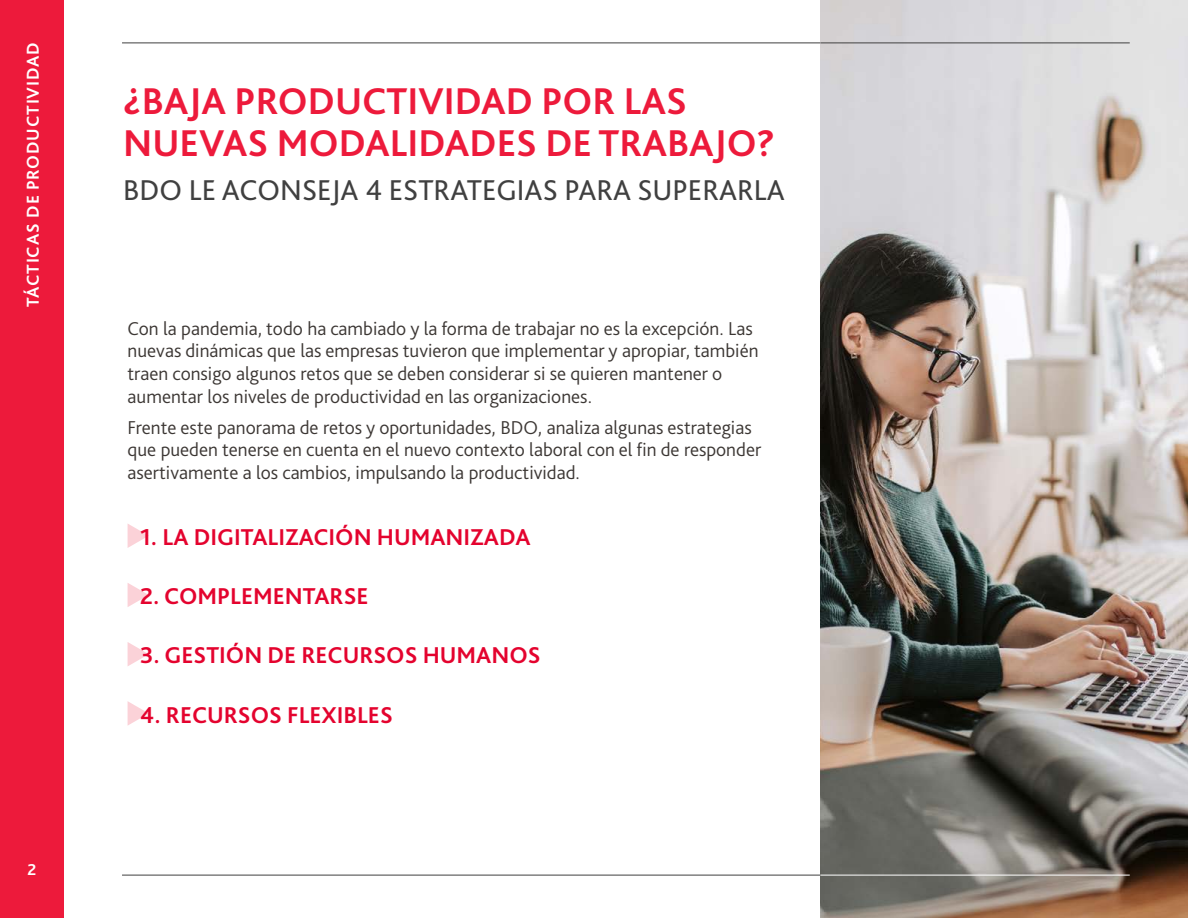
<style>
.page{position:relative;width:1188px;height:918px;background:#fff}
.page>*{position:absolute;margin:0;border:0;box-sizing:border-box;transform-origin:0 0}
.t1{font:700 39px "Bliss Pro";color:#ed1a3b}
.t2{font:30px "Bliss Pro";color:#404040}
.t3{font:700 24px "Bliss Pro";color:#e4032e}
.t4{font:300 19.5px/22.5px "Bliss Pro";color:#3c3734}
.t5{font:700 18px "Bliss Pro";letter-spacing:.045em;color:#fff}
.t6{font:700 16.5px "Bliss Pro";color:#fff}
</style>
<div class="page">
<hr style="left:122px;top:43px;width:1008px;height:1px;background:#404040">
<hr style="left:122px;top:875px;width:1008px;height:1px;background:#404040">
<div style="left:0;top:0;width:64px;height:918px;background:#ed1a3b"></div>
<svg style="left:128px;top:524px;width:21px;height:24px"></svg>
<svg style="left:128px;top:583px;width:20px;height:24px"></svg>
<svg style="left:128px;top:642px;width:21px;height:24px"></svg>
<svg style="left:128px;top:701px;width:21px;height:24px"></svg>
<img style="left:820px;top:0;width:368px;height:918px">
<hr style="left:820px;top:43px;width:310px;height:1px;background:#404040">
<hr style="left:820px;top:875px;width:310px;height:1px;background:#fff">
<p class="t5" style="left:22px;top:307px;width:266px;rotate:-90deg">Tácticas de productividad</p>
<p class="t6" style="left:27px;top:860px;width:10px">2</p>
<h1 class="t1" style="left:123px;top:76px;width:137px">¿BAJA PRODUC</h1>
<h1 class="t1" style="left:387px;top:76px;width:42px">TIVIDAD</h1>
<h1 class="t1" style="left:541px;top:76px;width:25px">POR</h1>
<h1 class="t1" style="left:624px;top:76px;width:41px">LAS</h1>
<h1 class="t1" style="left:123px;top:118px;width:53px">NUEVAS</h1>
<h1 class="t1" style="left:277px;top:118px;width:60px">MODA</h1>
<h1 class="t1" style="left:390px;top:118px;width:40px">LIDADES</h1>
<h1 class="t1" style="left:545px;top:118px;width:231px">DE TRABAJO?</h1>
<h2 class="t2" style="left:123px;top:172px;width:663px">BDO LE ACONSEJA 4 ESTRATEGIAS PARA SUPERARLA</h2>
<p class="t4" style="left:128px;top:317px;width:633px">Con la pandemia, todo ha cambiado y la forma de trabajar no es la excepción. Las nuevas dinámicas que las empresas tuvieron que implementar y apropiar, también traen consigo algunos retos que se deben considerar si se quieren mantener o aumentar los niveles de productividad en las organizaciones.</p>
<p class="t4" style="left:128px;top:415px;width:635px">Frente este panorama de retos y oportunidades, BDO, analiza algunas estrategias que pueden tenerse en cuenta en el nuevo contexto laboral con el fin de responder asertivamente a los cambios, impulsando la productividad.</p>
<p class="t3" style="left:140px;top:522px;width:361px">1. LA DIGITALIZACIÓN HUMANIZADA</p>
<p class="t3" style="left:140px;top:581px;width:189px">2. COMPLEMENTARSE</p>
<p class="t3" style="left:140px;top:640px;width:177px">3. GESTIÓN DE RECURSOS</p>
<p class="t3" style="left:423px;top:640px;width:103px">HUMANOS</p>
<p class="t3" style="left:140px;top:700px;width:41px">4. RECURSOS</p>
<p class="t3" style="left:287px;top:700px;width:93px">FLEXI BLES</p>
</div>
